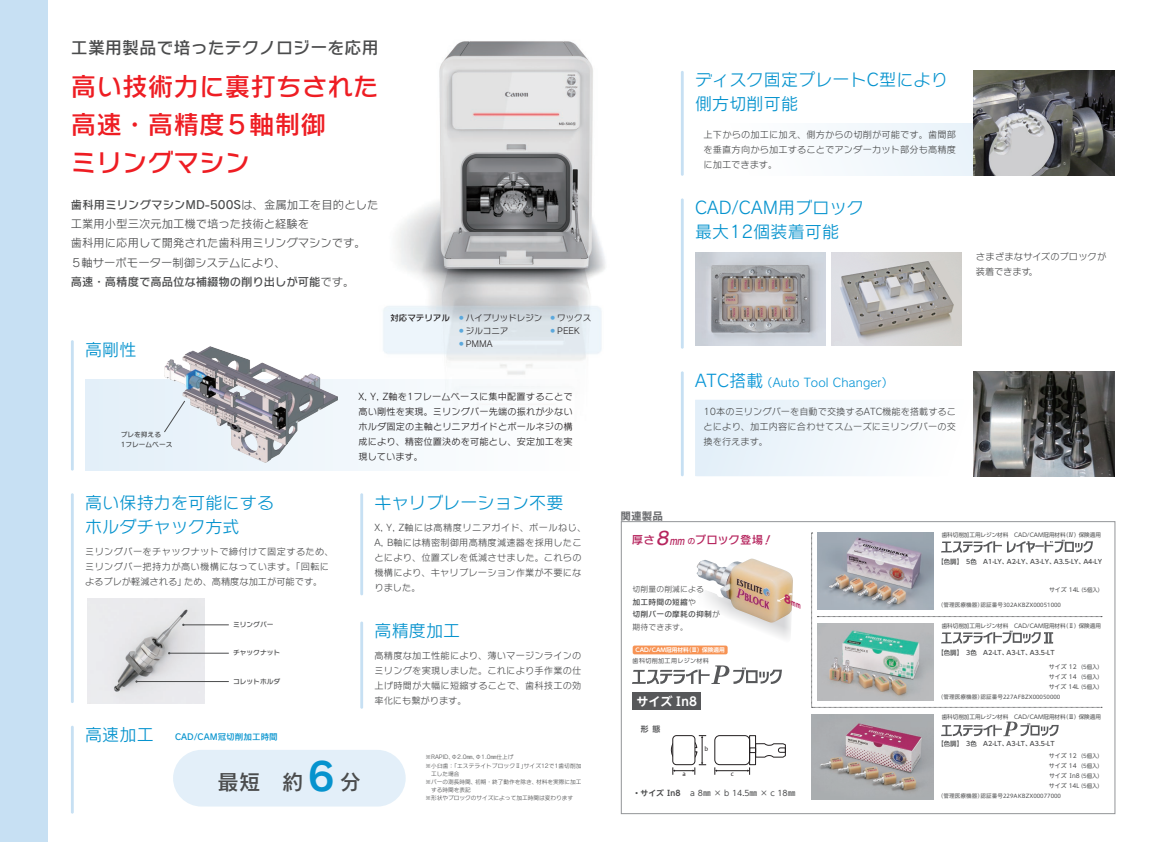
<style>
.page{position:relative;width:1149px;height:842px;background:#fff}
.page>*{position:absolute;margin:0;border:0;box-sizing:border-box;transform-origin:0 0}
.t1{font:25.5px/38.3px "Rodin NTLG Pro DB";letter-spacing:.005em;color:#ee1d23}
.t2{font:21.3px "Rodin NTLG Pro DB";color:#4b4c4d}
.t3{font:17px/24.1px "Rodin NTLG Pro M";letter-spacing:.01em;color:#0693ce}
.t4{font:17px "Rodin NTLG Pro DB";letter-spacing:.005em;color:#4b4c4d}
.t5{font:700 12px "UD Shin Go NT Pr 6 N De";color:#fff}
.t6{font:11.9px "Rodin NTLG Pro M";letter-spacing:.01em;color:#0a96d6}
.t7{font:11.4px "Rodin NTLG Pro DB";letter-spacing:.01em;color:#b6255e}
.t8{font:11.3px/19.1px "Rodin NTLG Pro M";color:#4b4c4d}
.t9{font:11.3px "Rodin NTLG Pro DB";color:#4b4c4d}
.t10{font:10.6px "Rodin NTLG Pro B";color:#6c6d70}
.t11{font:9.2px/14.9px "Rodin NTLG Pro M";letter-spacing:.02em;color:#4b4c4d;text-align:justify}
.t12{font:9.2px/14.9px "Rodin NTLG Pro M";letter-spacing:.01em;color:#231f20;text-align:justify}
.t13{font:9.2px/14.9px "Rodin NTLG Pro M";letter-spacing:.04em;color:#4b4c4d}
.t14{font:8.5px/12.8px "Rodin NTLG Pro M";color:#231f20}
.t15{font:8.5px "Rodin NTLG Pro DB";letter-spacing:.01em;color:#0693ce}
.t16{font:8.5px "Rodin NTLG Pro DB";color:#231f20}
.t17{font:7.8px "UD Shin Go NT Pr 6 N";color:#4b4c4d}
.t18{font:7.8px/12.8px "Rodin NTLG Pro DB";letter-spacing:.02em;color:#4b4c4d}
.t19{font:7.8px "Rodin NTLG Pro M";letter-spacing:.02em;color:#4b4c4d}
.t20{font:700 7.8px "UD Shin Go NT Pr 6 N De";color:#57585a}
.t21{font:6.7px/9.9px "Rodin NTLG Pro DB";color:#4b4c4d}
.t22{font:500 6.4px "UD Shin Go NT Pr 6 N";color:#4b4c4d}
.t23{font:6px "UD Shin Go Pro";letter-spacing:.06em;color:#57585a}
.t24{font:6px "Hiragino UD Sans Std W4";color:#231f20}
.t25{font:5.9px/9.9px "UD Shin Go NT Pr 6 N";color:#4b4c4d;text-align:justify}
.t26{font:5.7px "UD Shin Go Pro";color:#4b4c4d}
.t27{font:5.7px "Rodin NTLG Pro M";color:#4b4c4d}
.t28{font:5.7px "Hiragino UD Sans Std W4";color:#4b4c4d}
.t29{font:5.7px "Rodin NTLG Pro M";letter-spacing:.025em;color:#4b4c4d}
.t30{font:700 5.7px "UD Shin Go NT Pr 6 N De";color:#fff}
.s1{font-family:"Rodin NTLG Pro M"}
.s2{font-size:6px;color:#5ba8dc}
.s3{font-family:"Rodin NTLG Pro B";font-size:38.3px;color:#0693ce}
.s4{font-family:"UD Shin Go Pr 6 N";font-weight:300}
.s5{font-size:17px}
.s6{font-style:italic;font-size:18.1px}
.s7{font-style:italic;font-size:10.9px}
.s8{font-size:8px}
.s9{font-size:5.4px}
.s10{font-family:"UD Shin Go NT Pr 6 N De";font-weight:700}
</style>
<div class="page">
<img style="left:361px;top:41px;width:244px;height:339px">
<div style="left:0;top:0;width:48px;height:842px;background:#c7e0f3"></div>
<hr style="left:71px;top:340px;width:3px;height:131px;background:#c7e0f3">
<hr style="left:71px;top:726px;width:3px;height:88px;background:#c7e0f3">
<hr style="left:71px;top:493px;width:3px;height:210px;background:#c7e0f3">
<hr style="left:360px;top:493px;width:3px;height:102px;background:#c7e0f3">
<hr style="left:680px;top:71px;width:3px;height:105px;background:#c7e0f3">
<hr style="left:680px;top:371px;width:3px;height:105px;background:#c7e0f3">
<hr style="left:680px;top:198px;width:3px;height:151px;background:#c7e0f3">
<hr style="left:360px;top:621px;width:3px;height:88px;background:#c7e0f3">
<div style="left:85px;top:380px;width:496px;height:91px;background:linear-gradient(to right,#e3eff9,#fefefe)"></div>
<div style="left:694px;top:123px;width:420px;height:53px;background:#f6fafd"></div>
<svg style="left:695px;top:400px;width:189px;height:76px"></svg>
<div style="left:173px;top:750px;width:232px;height:56px;background:#e3eff9;border-radius:28px"></div>
<svg style="left:941px;top:722px;width:117px;height:14px"></svg>
<svg style="left:811px;top:533px;width:290px;height:175px"></svg>
<div style="left:620px;top:521px;width:494px;height:293px;border:1px solid #939598"></div>
<img style="left:817px;top:533px;width:116px;height:76px">
<img style="left:817px;top:624px;width:116px;height:76px">
<img style="left:811px;top:714px;width:122px;height:85px">
<svg style="left:632px;top:665px;width:149px;height:19px"></svg>
<div style="left:632px;top:692px;width:68px;height:17px;background:#57585a"></div>
<div style="left:714px;top:735px;width:35px;height:30px;border:1px solid #231f20;border-radius:5px"></div>
<div style="left:749px;top:735px;width:6px;height:30px;border:1px solid #231f20"></div>
<svg style="left:749px;top:743px;width:36px;height:15px"></svg>
<hr style="left:716px;top:770px;width:31px;height:1px;background:#231f20">
<svg style="left:714px;top:767px;width:2px;height:8px"></svg>
<svg style="left:747px;top:767px;width:3px;height:8px"></svg>
<svg style="left:670px;top:735px;width:36px;height:40px"></svg>
<img style="left:696px;top:559px;width:96px;height:30px">
<div style="left:632px;top:645px;width:95px;height:9px;background:#f79354;border-radius:2px"></div>
<img style="left:164px;top:347px;width:173px;height:116px">
<img style="left:973px;top:371px;width:141px;height:105px">
<img style="left:88px;top:598px;width:116px;height:105px">
<img style="left:972px;top:71px;width:142px;height:105px">
<img style="left:831px;top:252px;width:130px;height:94px">
<img style="left:695px;top:252px;width:130px;height:94px">
<svg style="left:164px;top:400px;width:21px;height:33px"></svg>
<hr style="left:183px;top:625px;width:46px;height:1px;background:#4b4c4d">
<hr style="left:169px;top:653px;width:60px;height:1px;background:#4b4c4d">
<hr style="left:136px;top:681px;width:93px;height:1px;background:#4b4c4d">
<svg style="left:697px;top:589px;width:96px;height:63px"></svg>
<h3 class="t4" style="left:71px;top:36px;width:309px">工業用製品で培ったテクノロジーを応用</h3>
<h1 class="t1" style="left:71px;top:66px;width:309px">高い技術力に裏打ちされた高速・高精度5軸制御<br>ミリングマシン</h1>
<p class="t9" style="left:71px;top:197px;width:309px">歯科用ミリングマシンMD-500S<span class="s1">は、金属加工を目的とした</span></p>
<p class="t8" style="left:71px;top:214px;width:296px">工業用小型三次元加工機で培った技術と経験を<br>歯科用に応用して開発された歯科用ミリングマシンです。<br>5軸サーボモーター制御システムにより、</p>
<p class="t9" style="left:71px;top:274px;width:285px">高速・高精度で高品位な補綴物の削り出しが可能<span class="s1">です。</span></p>
<h3 class="t3" style="left:85px;top:337px;width:53px">高剛性</h3>
<p class="t16" style="left:390px;top:313px;width:61px">対応マテリアル</p>
<p class="t14" style="left:458px;top:312px;width:85px"><span class="s2">・</span>ハイブリッドレジン<span class="s2">・</span>ジルコニア<br><span class="s2">・</span> PMMA</p>
<p class="t14" style="left:549px;top:312px;width:43px"><span class="s2">・</span>ワックス<span class="s2">・</span> PEEK</p>
<p class="t21" style="left:121px;top:430px;width:53px">ブレを抑える<br>1フレームベース</p>
<h3 class="t3" style="left:85px;top:490px;width:190px">高い保持力を可能にするホルダチャック方式</h3>
<p class="t13" style="left:85px;top:544px;width:250px">ミリングバーをチャックナットで締付けて固定するため、ミリングバー把持力が高い機構になっています。「回転によるブレが軽減される」ため、高精度な加工が可能です。</p>
<p class="t21" style="left:233px;top:619px;width:42px">ミリングバー</p>
<p class="t21" style="left:233px;top:647px;width:49px">チャックナット</p>
<p class="t21" style="left:233px;top:676px;width:49px">コレットホルダ</p>
<h3 class="t3" style="left:85px;top:722px;width:70px">高速加工</h3>
<p class="t15" style="left:175px;top:732px;width:104px">CAD/CAM冠切削加工時間</p>
<p class="t12" style="left:358px;top:389px;width:215px">X, Y, Z軸を1フレームベースに集中配置することで高い剛性を実現。ミリングバー先端の振れが少ないホルダ固定の主軸とリニアガイドとボールネジの構成により、精密位置決めを可能とし、安定加工を実現しています。</p>
<h3 class="t3" style="left:374px;top:490px;width:190px">キャリブレーション不要</h3>
<p class="t11" style="left:374px;top:520px;width:213px;text-align:left">X, Y, Z軸には高精度リニアガイド、ボールねじ、<br>A, B軸には精密制御用高精度減速器を採用したことにより、位置ズレを低減させました。これらの機構により、キャリブレーション作業が不要になりました。</p>
<h3 class="t3" style="left:374px;top:618px;width:87px">高精度加工</h3>
<p class="t11" style="left:374px;top:648px;width:208px">高精度な加工性能により、薄いマージンラインのミリングを実現しました。これにより手作業の仕上げ時間が大幅に短縮することで、歯科技工の効率化にも繋がります。</p>
<h2 class="t2" style="left:217px;top:768px;width:145px">最短　約 <span class="s3">6</span> 分</h2>
<p class="t27" style="left:425px;top:753px;width:89px">※RAPID、Φ2.0㎜、Φ1.0㎜仕上げ</p>
<p class="t29" style="left:425px;top:762px;width:157px">※小臼歯：「エステライトブロック<span class="s4">Ⅱ</span>」サイズ12で1歯切削加</p>
<p class="t27" style="left:431px;top:770px;width:30px">工した場合</p>
<p class="t27" style="left:425px;top:778px;width:157px">※バーの測長時間、初期・終了動作を除き、材料を実際に加工</p>
<p class="t27" style="left:431px;top:786px;width:41px">する時間を表記</p>
<p class="t27" style="left:425px;top:794px;width:149px">※形状やブロックのサイズによって加工時間は変わります</p>
<h3 class="t3" style="left:694px;top:67px;width:254px">ディスク固定プレートC型により側方切削可能</h3>
<p class="t11" style="left:703px;top:127px;width:254px">上下からの加工に加え、側方からの切削が可能です。歯間部を垂直方向から加工することでアンダーカット部分も高精度に加工できます。</p>
<h3 class="t3" style="left:694px;top:195px;width:170px">CAD/CAM用ブロック最大12個装着可能</h3>
<p class="t11" style="left:975px;top:249px;width:132px">さまざまなサイズのブロックが装着できます。</p>
<p class="t10" style="left:620px;top:508px;width:44px">関連製品</p>
<p class="t6" style="left:694px;top:375px;width:200px"><span class="s5">ATC搭載</span>（Auto Tool Changer）</p>
<p class="t11" style="left:703px;top:404px;width:254px">10本のミリングバーを自動で交換するATC機能を搭載することにより、加工内容に合わせてスムーズにミリングバーの交換を行えます。</p>
<p class="t7" style="left:631px;top:532px;width:143px">厚さ<span class="s6">8</span><span class="s7">mm</span><span class="s8">の</span>ブロック登場！</p>
<p class="t26" style="left:941px;top:530px;width:161px">歯科切削加工用レジン材料　CAD/CAM冠用材料（Ⅳ）保険適用</p>
<p class="t22" style="left:937px;top:556px;width:166px">【色調】　5色　A1-LY、A2-LY、A3-LY、A3.5-LY、A4-LY</p>
<p class="t19" style="left:632px;top:584px;width:73px">切削量の削減による</p>
<p class="t18" style="left:632px;top:595px;width:89px">加工時間の短縮<span class="s1">や<br></span>切削バーの摩耗の抑制<span class="s1">が</span></p>
<p class="t19" style="left:632px;top:622px;width:57px">期待できます。</p>
<p class="t30" style="left:635px;top:645px;width:91px">CAD/CAM冠用材料（Ⅲ）保険適用</p>
<p class="t25" style="left:1048px;top:585px;width:56px">サイズ 14L<span class="s9">（5個入）</span></p>
<p class="t28" style="left:937px;top:601px;width:125px">（管理医療機器）認証番号302AKBZX00051000</p>
<p class="t26" style="left:941px;top:621px;width:161px">歯科切削加工用レジン材料　CAD/CAM冠用材料（Ⅱ）保険適用</p>
<p class="t22" style="left:937px;top:647px;width:118px">【色調】　3色　A2-LT、A3-LT、A3.5-LT</p>
<p class="t23" style="left:632px;top:656px;width:78px">歯科切削加工用レジン材料</p>
<h3 class="t5" style="left:636px;top:691px;width:62px">サイズⅠn8</h3>
<p class="t25" style="left:1048px;top:662px;width:56px">サイズ 12 <span class="s9">（5個入）</span>サイズ 14 <span class="s9">（5個入）</span>サイズ 14L<span class="s9">（5個入）</span></p>
<p class="t28" style="left:937px;top:692px;width:124px">（管理医療機器）認証番号227AFBZX00050000</p>
<p class="t26" style="left:941px;top:712px;width:161px">歯科切削加工用レジン材料　CAD/CAM冠用材料（Ⅲ）保険適用</p>
<p class="t20" style="left:640px;top:723px;width:21px">形態</p>
<p class="t24" style="left:704px;top:744px;width:5px">b</p>
<p class="t24" style="left:682px;top:769px;width:5px">a</p>
<p class="t24" style="left:730px;top:769px;width:5px">c</p>
<p class="t17" style="left:632px;top:786px;width:164px"><span class="s10">・サイズⅠn8</span> a 8㎜ × b 14.5㎜ × c 18㎜</p>
<p class="t22" style="left:937px;top:738px;width:118px">【色調】　3色　A2-LT、A3-LT、A3.5-LT</p>
<p class="t25" style="left:1048px;top:751px;width:55px">サイズ 12 <span class="s9">（5個入）</span>サイズ 14 <span class="s9">（5個入）</span>サイズⅠn8<span class="s9">（5個入）</span>サイズ 14L<span class="s9">（5個入）</span></p>
<p class="t28" style="left:937px;top:791px;width:125px">（管理医療機器）認証番号229AKBZX00077000</p>
</div>
